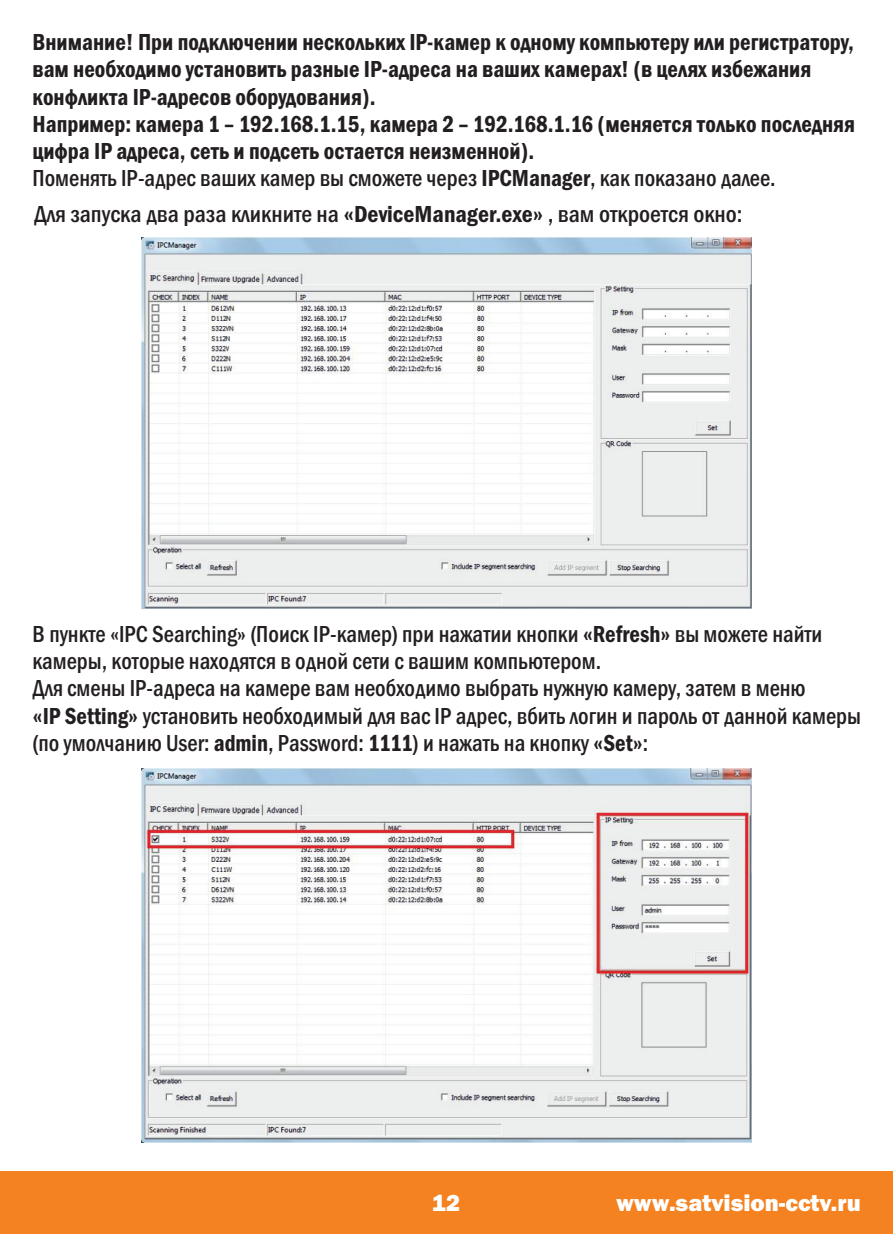
<style>
.page{position:relative;width:893px;height:1234px;background:#fff}
.page>*{position:absolute;margin:0;border:0;box-sizing:border-box;transform-origin:0 0}
.t1{font:600 condensed 24px/27.3px "Franklin Gothic";color:#231f20;scale:.96 1}
.t2{font:500 condensed 24px/27.3px "Franklin Gothic";color:#231f20;scale:.96 1}
.t3{font:500 condensed 24px "Franklin Gothic";color:#231f20}
.t4{font:800 24px "Franklin Gothic";color:#fff}
.s1{font-weight:500}
.s2{font-weight:600}
</style>
<div class="page">
<div style="left:0;top:1170px;width:893px;height:63px;background:#f58220"></div>
<img style="left:141px;top:238px;width:611px;height:370px">
<img style="left:141px;top:768px;width:611px;height:374px">
<p class="t1" style="left:33px;top:30px;width:858px">Внимание! При подключении нескольких IP-камер к одному компьютеру или регистратору, вам необходимо установить разные IP-адреса на ваших камерах! (в целях избежания конфликта IP-адресов оборудования).<br>Например: камера 1 – 192.168.1.15, камера 2 – 192.168.1.16 (меняется только последняя цифра IP адреса, сеть и подсеть остается неизменной).<br><span class="s1">Поменять IP-адрес ваших камер вы сможете через</span> IPCManager<span class="s1">, как показано далее.</span></p>
<p class="t3" style="left:34px;top:205px;width:710px">Для запуска два раза кликните на <span class="s2">«DeviceManager.exe»</span> , вам откроется окно:</p>
<p class="t2" style="left:33px;top:622px;width:865px">В пункте «IPC Searching» (Поиск IP-камер) при нажатии кнопки <span class="s2">«Refresh»</span> вы можете найти камеры, которые находятся в одной сети с вашим компьютером.<br>Для смены IP-адреса на камере вам необходимо выбрать нужную камеру, затем в меню<br><span class="s2">«IP Setting»</span> установить необходимый для вас IP адрес, вбить логин и пароль от данной камеры (по умолчанию User: <span class="s2">admin</span>, Password: <span class="s2">1111</span>) и нажать на кнопку <span class="s2">«Set»</span>:</p>
<p class="t4" style="left:432px;top:1193px;width:30px">12</p>
<p class="t4" style="left:616px;top:1193px;width:246px">www.satvision-cctv.ru</p>
</div>
